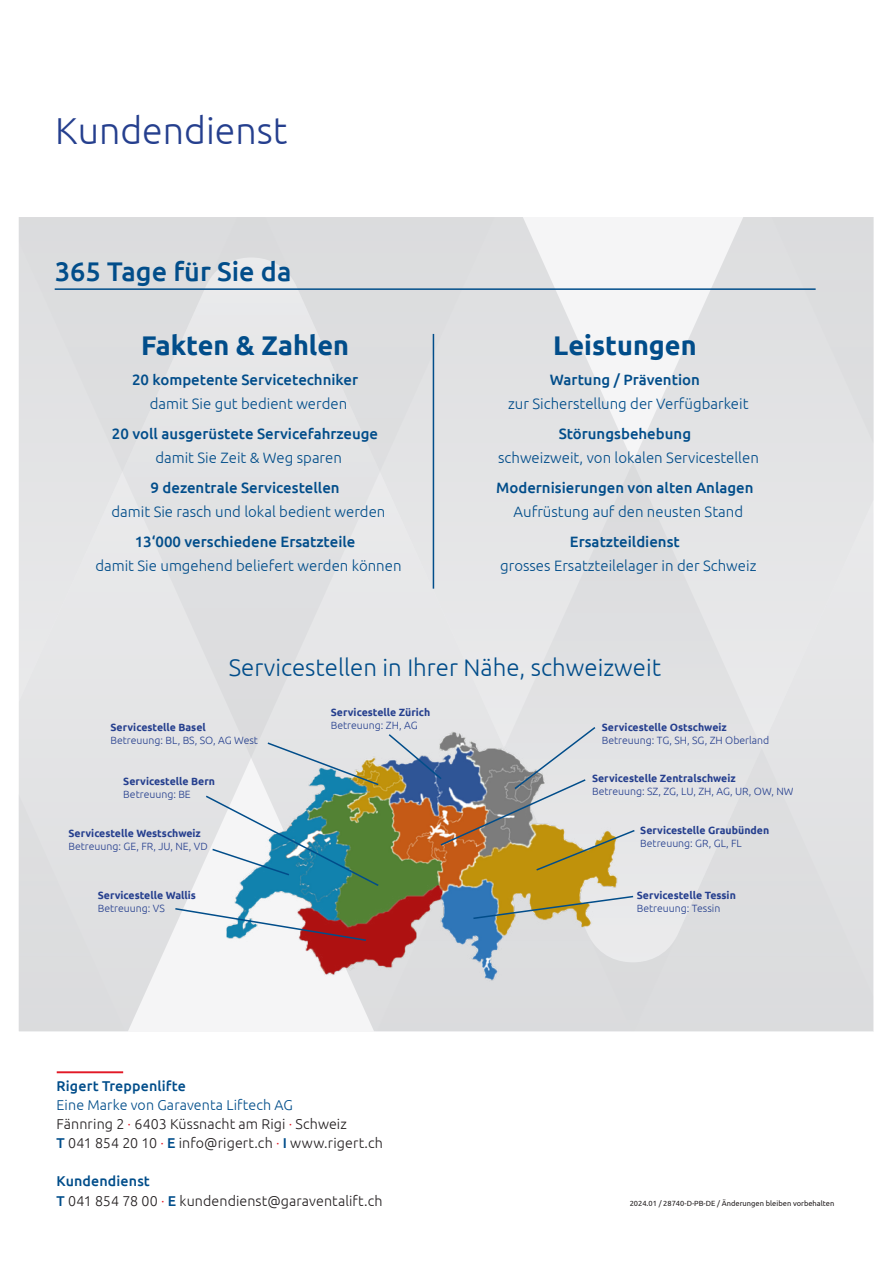
<style>
.page{position:relative;width:893px;height:1263px;background:#fff}
.page>*{position:absolute;margin:0;border:0;box-sizing:border-box;transform-origin:0 0}
.t1{font:300 37.5px "Ubuntu";color:#253f8e}
.t2{font:700 27px "Ubuntu";color:#014d8a}
.t3{font:500 27px "Ubuntu";color:#014d8a}
.t4{font:300 24px "Ubuntu";color:#014d8a}
.t5{font:300 15px/24px "Ubuntu";color:#014d8a;text-align:center}
.t6{font:500 15px/24px "Ubuntu";color:#014d8a;text-align:center}
.GAR_Copy_9_5{font:300 14.25px "Ubuntu";letter-spacing:.005em;color:#231f20}
.GAR_Margin_9_5{font:300 14.25px/19.2px "Ubuntu";letter-spacing:.01em;color:#014d8a}
.GAR_Margin_9_5-2{font:500 14.25px "Ubuntu";letter-spacing:.01em;color:#014d8a}
.t7{font:700 10.5px "Ubuntu";color:#253f8e}
.t8{font:300 10.5px "Ubuntu";color:#253f8e}
.t9{font:7.5px "Ubuntu";color:#231f20}
.s1{font-weight:300}
.s2{font-weight:500}
.s3{color:#e21926}
.s4{font-weight:500;color:#014d8a}
</style>
<div class="page">
<hr style="left:57px;top:1071px;width:66px;height:2px;background:#e21926">
<div style="left:19px;top:217px;width:358px;height:814px;background:#e2e2e4"></div>
<svg style="left:377px;top:217px;width:496px;height:814px;background:#e3e3e5"></svg>
<div style="left:771px;top:217px;width:102px;height:227px;background:#dddee0"></div>
<img style="left:227px;top:696px;width:410px;height:308px">
<svg style="left:472px;top:895px;width:163px;height:25px;background:#b0af90"></svg>
<svg style="left:204px;top:794px;width:176px;height:93px"></svg>
<svg style="left:266px;top:741px;width:114px;height:45px;background:#c4cdc9"></svg>
<svg style="left:387px;top:725px;width:249px;height:147px;background:#b4a793"></svg>
<svg style="left:174px;top:907px;width:194px;height:35px"></svg>
<hr style="left:433px;top:334px;width:1px;height:255px;background:#014d8a">
<hr style="left:55px;top:288px;width:761px;height:2px;background:#014d8a">
<p class="t1" style="left:55px;top:108px;width:234px">Kundendienst</p>
<p class="t3" style="left:55px;top:255px;width:238px">365 Tage für Sie da</p>
<p class="t2" style="left:141px;top:329px;width:210px">Fakten &amp; Zahlen</p>
<p class="t6" style="left:132px;top:367px;width:228px">20 kompetente Servicetechniker <span class="s1">damit Sie gut bedient werden</span></p>
<p class="t6" style="left:112px;top:421px;width:268px">20 voll ausgerüstete Servicefahrzeuge <span class="s1">damit Sie Zeit &amp; Weg sparen</span></p>
<p class="t5" style="left:112px;top:475px;width:275px"><span class="s2">9 dezentrale Servicestellen<br></span>damit Sie rasch und lokal bedient werden</p>
<p class="t5" style="left:95px;top:529px;width:308px"><span class="s2">13‘000 verschiedene Ersatzteile<br></span>damit Sie umgehend beliefert werden können</p>
<p class="t2" style="left:553px;top:329px;width:145px">Leistungen</p>
<p class="t5" style="left:508px;top:367px;width:242px"><span class="s2">Wartung / Prävention<br></span>zur Sicherstellung der Verfügbarkeit</p>
<p class="t5" style="left:498px;top:421px;width:262px"><span class="s2">Störungsbehebung<br></span>schweizweit, von lokalen Servicestellen</p>
<p class="t6" style="left:496px;top:475px;width:259px">Modernisierungen von alten Anlagen<br><span class="s1">Aufrüstung auf den neusten Stand</span></p>
<p class="t5" style="left:500px;top:529px;width:258px"><span class="s2">Ersatzteildienst<br></span>grosses Ersatzteilelager in der Schweiz</p>
<p class="t4" style="left:229px;top:652px;width:434px">Servicestellen in Ihrer Nähe, schweizweit</p>
<p class="t7" style="left:111px;top:721px;width:97px">Servicestelle Basel</p>
<p class="t8" style="left:111px;top:734px;width:149px">Betreuung: BL, BS, SO, AG West</p>
<p class="t7" style="left:123px;top:775px;width:93px">Servicestelle Bern</p>
<p class="t8" style="left:123px;top:788px;width:69px">Betreuung: BE</p>
<p class="t7" style="left:69px;top:827px;width:134px">Servicestelle Westschweiz</p>
<p class="t8" style="left:69px;top:839px;width:141px">Betreuung: GE, FR, JU, NE, VD</p>
<p class="t7" style="left:98px;top:889px;width:100px">Servicestelle Wallis</p>
<p class="t8" style="left:98px;top:901px;width:69px">Betreuung: VS</p>
<p class="t7" style="left:331px;top:706px;width:101px">Servicestelle Zürich</p>
<p class="t8" style="left:331px;top:719px;width:88px">Betreuung: ZH, AG</p>
<p class="GAR_Margin_9_5" style="left:57px;top:1076px;width:238px"><span class="s2">Rigert Treppenlifte<br></span>Eine Marke von Garaventa Liftech AG</p>
<p class="GAR_Copy_9_5" style="left:57px;top:1115px;width:292px">Fännring 2 <span class="s3">·</span> 6403 Küssnacht am Rigi <span class="s3">·</span> Schweiz</p>
<p class="GAR_Copy_9_5" style="left:57px;top:1134px;width:328px"><span class="s4">T</span> 041 854 20 10 <span class="s3">·</span> <span class="s4">E</span> info@rigert.ch <span class="s3">·</span> <span class="s4">I</span> www.rigert.ch</p>
<p class="GAR_Margin_9_5-2" style="left:57px;top:1172px;width:95px">Kundendienst</p>
<p class="GAR_Copy_9_5" style="left:57px;top:1192px;width:327px"><span class="s4">T</span> 041 854 78 00 <span class="s3">·</span> <span class="s4">E</span> kundendienst@garaventalift.ch</p>
<p class="t7" style="left:602px;top:721px;width:126px">Servicestelle Ostschweiz</p>
<p class="t8" style="left:602px;top:734px;width:169px">Betreuung: TG, SH, SG, ZH Oberland</p>
<p class="t7" style="left:592px;top:772px;width:145px">Servicestelle Zentralschweiz</p>
<p class="t8" style="left:592px;top:785px;width:203px">Betreuung: SZ, ZG, LU, ZH, AG, UR, OW, NW</p>
<p class="t7" style="left:640px;top:824px;width:130px">Servicestelle Graubünden</p>
<p class="t8" style="left:640px;top:837px;width:103px">Betreuung: GR, GL, FL</p>
<p class="t7" style="left:637px;top:889px;width:101px">Servicestelle Tessin</p>
<p class="t8" style="left:637px;top:902px;width:85px">Betreuung: Tessin</p>
<p class="t9" style="left:630px;top:1198px;width:206px">2024.01 / 28740-D-PB-DE / Änderungen bleiben vorbehalten</p>
</div>
